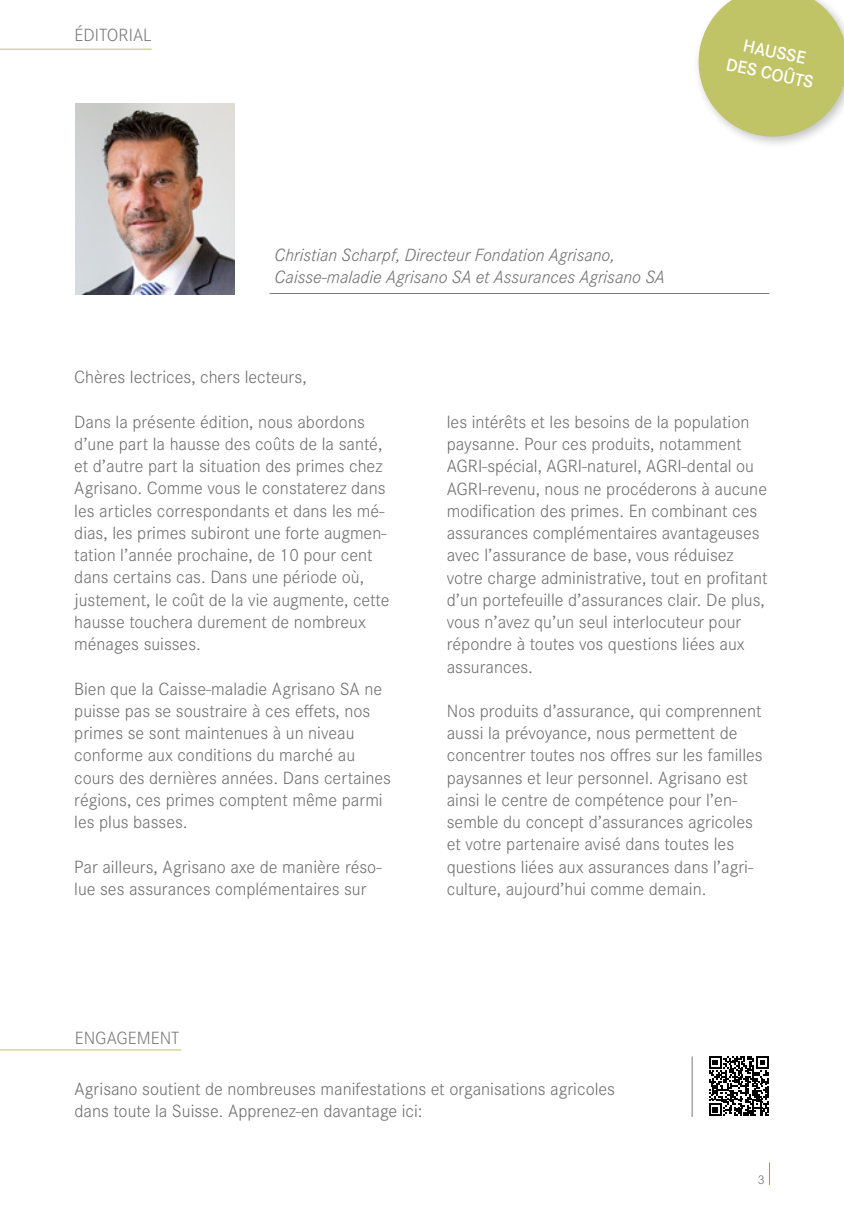
<style>
.page{position:relative;width:844px;height:1216px;background:#fff}
.page>*{position:absolute;margin:0;border:0;box-sizing:border-box;transform-origin:0 0}
.t1{font:300 18.38px/22.2px "Corporate S";color:#6e6e6e}
.t2{font:italic 300 18.38px/22.1px "Corporate S";color:#6e6e6e}
.t3{font:300 18.38px "Corporate S";color:#7a7b7a}
.t4{font:600 18.38px/22.1px "Corporate S";color:#fff;text-align:center}
.t5{font:300 13.12px "Corporate S";color:#6e6e6e}
</style>
<div class="page">
<img style="left:76px;top:104px;width:159px;height:190px">
<svg style="left:769px;top:1162px;width:1px;height:22px"></svg>
<svg style="left:698px;top:0;width:145px;height:144px"></svg>
<hr style="left:0;top:49px;width:152px;height:1px;background:#c0c366">
<hr style="left:0;top:1049px;width:181px;height:1px;background:#c0c366">
<svg style="left:709px;top:1056px;width:59px;height:59px"></svg>
<hr style="left:691px;top:1056px;width:1px;height:60px;background:#7a7b7a">
<hr style="left:269px;top:293px;width:500px;height:1px;background:#7a7b7a">
<p class="t3" style="left:74px;top:25px;width:79px">ÉDITORIAL</p>
<p class="t4" style="left:733px;top:32px;width:90px;rotate:12deg">HAUSSE<br>DES COÛTS</p>
<p class="t2" style="left:274px;top:244px;width:392px">Christian Scharpf, Directeur Fondation Agrisano,<br>Caisse-maladie Agrisano SA et Assurances Agrisano SA</p>
<p class="t1" style="left:74px;top:366px;width:234px">Chères lectrices, chers lecteurs,</p>
<p class="t1" style="left:74px;top:410px;width:317px">Dans la présente édition, nous abordons d’une part la hausse des coûts de la santé, et d’autre part la situation des primes chez Agrisano. Comme vous le constaterez dans les articles correspondants et dans les mé&shy;dias, les primes subiront une forte augmen&shy;tation l’année prochaine, de 10 pour cent dans certains cas. Dans une période où, justement, le coût de la vie augmente, cette hausse touchera durement de nombreux ménages suisses.</p>
<p class="t1" style="left:74px;top:677px;width:318px">Bien que la Caisse-maladie Agrisano SA ne puisse pas se soustraire à ces effets, nos primes se sont maintenues à un niveau conforme aux conditions du marché au cours des dernières années. Dans certaines régions, ces primes comptent même parmi les plus basses.</p>
<p class="t1" style="left:74px;top:855px;width:308px">Par ailleurs, Agrisano axe de manière réso&shy;lue ses assurances complémentaires sur</p>
<p class="t1" style="left:446px;top:411px;width:322px">les intérêts et les besoins de la population paysanne. Pour ces produits, notamment AGRI-spécial, AGRI-naturel, AGRI-dental ou AGRI-revenu, nous ne procéderons à aucune modification des primes. En combinant ces assurances complémentaires avantageuses avec l’assurance de base, vous réduisez votre charge administrative, tout en profitant d’un portefeuille d’assurances clair. De plus, vous n’avez qu’un seul interlocuteur pour répondre à toutes vos questions liées aux assurances.</p>
<p class="t1" style="left:446px;top:700px;width:317px">Nos produits d’assurance, qui comprennent aussi la prévoyance, nous permettent de concentrer toutes nos offres sur les familles paysannes et leur personnel. Agrisano est ainsi le centre de compétence pour l’en&shy;semble du concept d’assurances agricoles et votre partenaire avisé dans toutes les questions liées aux assurances dans l’agri&shy;culture, aujourd’hui comme demain.</p>
<p class="t3" style="left:75px;top:1027px;width:106px">ENGAGEMENT</p>
<p class="t1" style="left:74px;top:1077px;width:542px">Agrisano soutient de nombreuses manifestations et organisations agricoles dans toute la Suisse. Apprenez-en davantage ici:</p>
<p class="t5" style="left:757px;top:1171px;width:8px">3</p>
</div>
